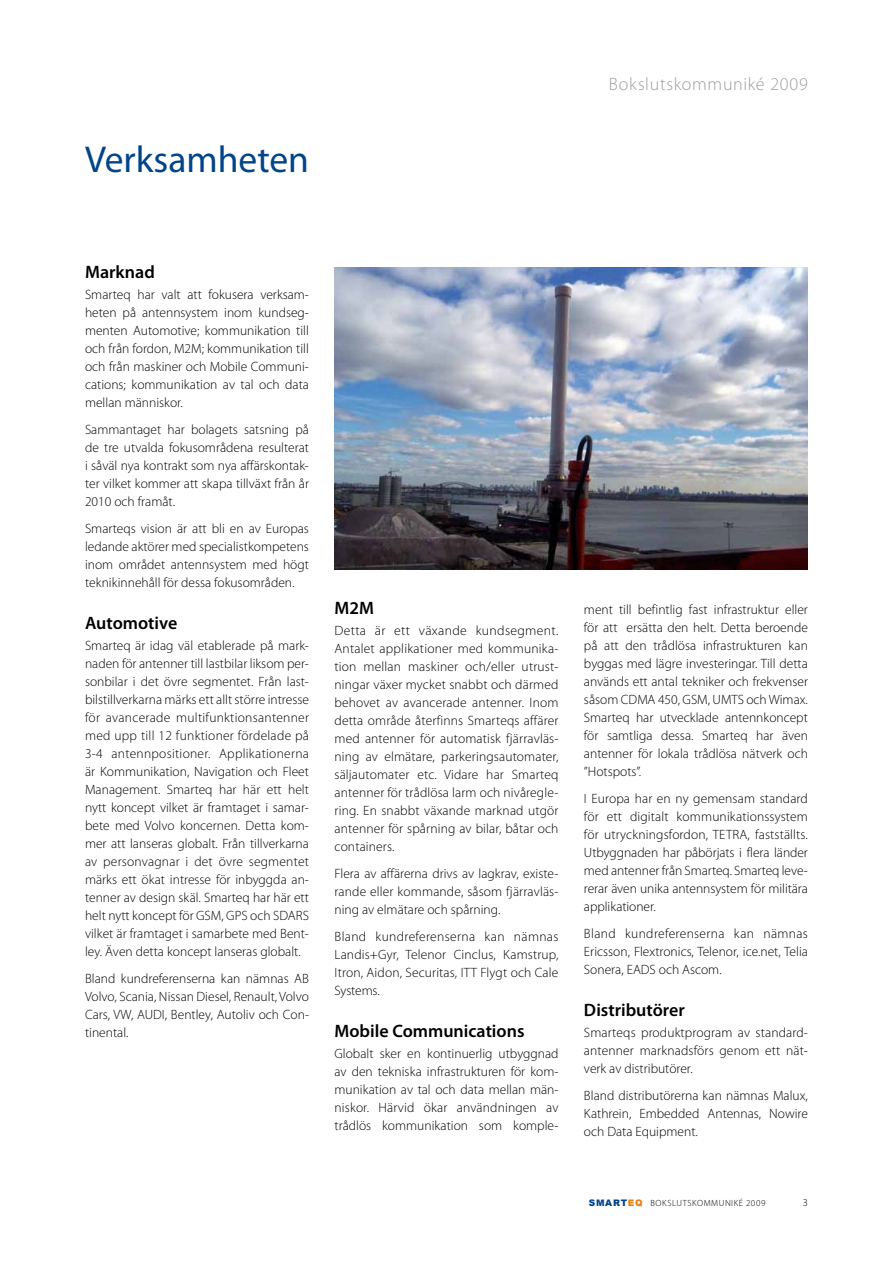
<style>
.page{position:relative;width:893px;height:1263px;background:#fff}
.page>*{position:absolute;margin:0;border:0;box-sizing:border-box;transform-origin:0 0}
.t1{font:37.5px "Myriad Pro";color:#004489}
.t2{font:600 18px "Myriad Pro";color:#000}
.t3{font:300 18px "Myriad Pro";letter-spacing:.035em;color:#9c9e9f}
.t4{font:300 13.5px/18px "Myriad Pro";color:#000;text-align:justify}
.t5{font:300 10.5px "Myriad Pro";color:#000}
.t6{font:300 9px "Myriad Pro";letter-spacing:.07em;color:#000}
.s1{font-family:"Arial";font-weight:900;color:#004489}
.s2{font-family:"Arial";font-weight:900;color:#ee7d11}
</style>
<div class="page">
<img style="left:334px;top:268px;width:474px;height:302px">
<h1 class="t1" style="left:85px;top:136px;width:226px">Verksamheten</h1>
<h2 class="t3" style="left:609px;top:73px;width:201px">Bokslutskommuniké 2009</h2>
<h2 class="t2" style="left:85px;top:261px;width:71px">Marknad</h2>
<p class="t4" style="left:85px;top:286px;width:225px">Smarteq har valt att fokusera verksam&shy;heten på antennsystem inom kundseg&shy;menten Automotive; kommunikation till och från fordon, M2M; kommunikation till och från maskiner och Mobile Communi&shy;cations; kommunikation av tal och data mellan människor.</p>
<p class="t4" style="left:85px;top:421px;width:225px">Sammantaget har bolagets satsning på de tre utvalda fokusområdena resulterat i såväl nya kontrakt som nya affärskontak&shy;ter vilket kommer att skapa tillväxt från år 2010 och framåt.</p>
<p class="t4" style="left:85px;top:520px;width:225px">Smarteqs vision är att bli en av Europas ledande aktörer med specialistkompetens inom området antennsystem med högt teknikinnehåll för dessa fokusområden.</p>
<h2 class="t2" style="left:85px;top:612px;width:94px">Automotive</h2>
<p class="t4" style="left:85px;top:637px;width:225px">Smarteq är idag väl etablerade på mark&shy;naden för antenner till lastbilar liksom per&shy;sonbilar i det övre segmentet. Från last&shy;bilstillverkarna märks ett allt större intresse för avancerade multifunktionsantenner med upp till 12 funktioner fördelade på 3-4 antennpositioner. Applikationerna är Kommunikation, Navigation och Fleet Management. Smarteq har här ett helt nytt koncept vilket är framtaget i samar&shy;bete med Volvo koncernen. Detta kom&shy;mer att lanseras globalt. Från tillverkarna av personvagnar i det övre segmentet märks ett ökat intresse för inbyggda an&shy;tenner av design skäl. Smarteq har här ett helt nytt koncept för GSM, GPS och SDARS vilket är framtaget i samarbete med Bent&shy;ley. Även detta koncept lanseras globalt.</p>
<p class="t4" style="left:85px;top:970px;width:225px">Bland kundreferenserna kan nämnas AB Volvo, Scania, N issan Diesel, Renault, Volvo Cars, VW, AUDI, Bentley, Autoliv och Con&shy;tinental.</p>
<h2 class="t2" style="left:334px;top:597px;width:41px">M2M</h2>
<p class="t4" style="left:334px;top:622px;width:225px">Detta är ett växande kundsegment.<br>Antalet applikationer med kommunika&shy;tion mellan maskiner och/eller utrust&shy;ningar växer mycket snabbt och därmed behovet av avancerade antenner. Inom detta område återfinns Smarteqs affärer med antenner för automatisk fjärravläs&shy;ning av elmätare, parkeringsautomater, säljautomater etc. Vidare har Smarteq antenner för trådlösa larm och nivåregle&shy;ring. En snabbt växande marknad utgör antenner för spårning av bilar, båtar och containers.</p>
<p class="t4" style="left:334px;top:865px;width:225px">Flera av affärerna drivs av lagkrav, existe&shy;rande eller kommande, såsom fjärravläs&shy;ning av elmätare och spårning.</p>
<p class="t4" style="left:334px;top:928px;width:225px">Bland kundreferenserna kan nämnas Landis+Gyr, Telenor Cinclus, Kamstrup, Itron, Aidon, Securitas, ITT Flygt och Cale Systems.</p>
<h2 class="t2" style="left:334px;top:1020px;width:192px">Mobile Communications</h2>
<p class="t4" style="left:334px;top:1045px;width:225px">Globalt sker en kontinuerlig utbyggnad av den tekniska infrastrukturen för kom&shy;munikation av tal och data mellan män&shy;niskor. Härvid ökar användningen av trådlös kommunikation som komple-</p>
<p class="t4" style="left:584px;top:600px;width:225px">ment till befintlig fast infrastruktur eller för att ersätta den helt. Detta beroende på att den trådlösa infrastrukturen kan byggas med lägre investeringar. Till detta används ett antal tekniker och frekvenser såsom CDMA 450, GSM, UMTS och Wimax.<br>Smarteq har utvecklade antennkoncept för samtliga dessa. Smarteq har även antenner för lokala trådlösa nätverk och ”Hotspots”.</p>
<p class="t4" style="left:584px;top:789px;width:225px">I Europa har en ny gemensam standard för ett digitalt kommunikationssystem för utryckningsfordon, TETRA, fastställts.<br>Utbyggnaden har påbörjats i flera länder med antenner från Smarteq. Smarteq leve&shy;rerar även unika antennsystem för militära applikationer.</p>
<p class="t4" style="left:584px;top:924px;width:225px">Bland kundreferenserna kan nämnas Ericsson, Flextronics, Telenor, ice.net, Telia Sonera, EADS och Ascom.</p>
<h2 class="t2" style="left:584px;top:998px;width:102px">Distributörer</h2>
<p class="t4" style="left:584px;top:1023px;width:225px">Smarteqs produktprogram av standard&shy;antenner marknadsförs genom ett nät&shy;verk av distributörer.</p>
<p class="t4" style="left:584px;top:1086px;width:225px">Bland distributörerna kan nämnas Malux, Kathrein, Embedded Antennas, Nowire och Data Equipment.</p>
<p class="t6" style="left:589px;top:1197px;width:73px"><span class="s1">SMART</span><span class="s2">EQ</span> Bokslutsko</p>
<p class="t6" style="left:704px;top:1197px;width:63px">mmu niké 2009</p>
<p class="t5" style="left:803px;top:1196px;width:7px">3</p>
</div>
